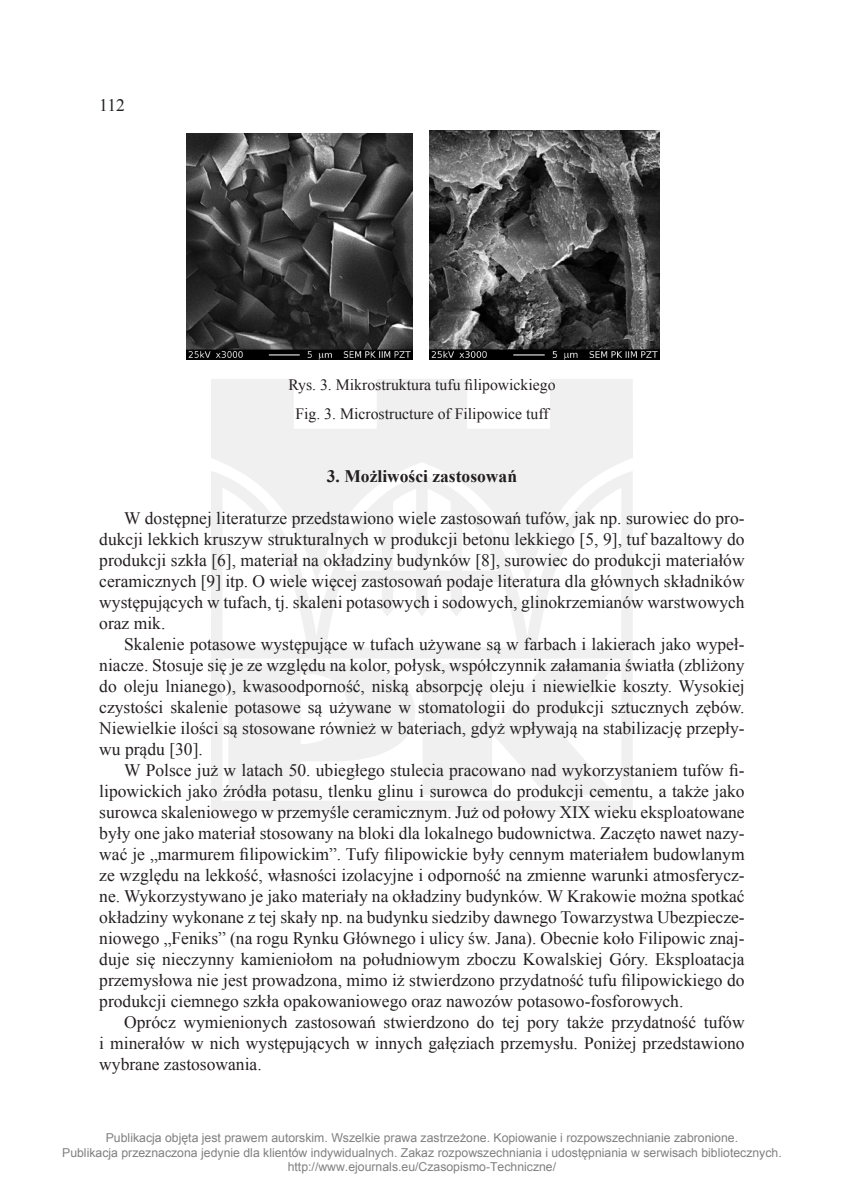
<style>
.page{position:relative;width:844px;height:1191px;background:#fff}
.page>*{position:absolute;margin:0;border:0;box-sizing:border-box;transform-origin:0 0}
.tekst_cz{font:17.5px/21px "Times New Roman";color:#231f20;text-align:justify}
.tytuł_rozdz__1{font:700 17.5px "Times New Roman";color:#231f20}
.ryc__cz{font:15.75px "Times New Roman";color:#231f20}
.t1{font:12.25px/14.7px "Arial";color:#808080;text-align:center}
</style>
<div class="page">
<svg style="left:211px;top:379px;width:421px;height:433px;fill:#eff0ef"></svg>
<img style="left:186px;top:133px;width:226px;height:226px">
<img style="left:429px;top:130px;width:229px;height:230px">
<p class="tekst_cz" style="left:99px;top:95px;width:27px">112</p>
<p class="ryc__cz" style="left:288px;top:374px;width:269px">Rys. 3. Mikrostruktura tufu filipowickiego</p>
<p class="ryc__cz" style="left:295px;top:403px;width:254px">Fig. 3. Microstructure of Filipowice tuff</p>
<p class="tytuł_rozdz__1" style="left:327px;top:464px;width:192px">3. Możliwości zastosowań</p>
<p class="tekst_cz" style="left:99px;top:507px;width:646px;text-indent:25px">W dostępnej literaturze przedstawiono wiele zastosowań tufów, jak np. surowiec do pro&shy;dukcji lekkich kruszyw strukturalnych w produkcji betonu lekkiego [5, 9], tuf bazaltowy do produkcji szkła [6], materiał na okładziny budynków [8], surowiec do produkcji materiałów ceramicznych [9] itp. O wiele więcej zastosowań podaje literatura dla głównych składników występujących w tufach, tj. skaleni potasowych i sodowych, glinokrzemianów warstwowych oraz mik.</p>
<p class="tekst_cz" style="left:99px;top:633px;width:646px;text-indent:25px">Skalenie potasowe występujące w tufach używane są w farbach i lakierach jako wypeł&shy;niacze. Stosuje się je ze względu na kolor, połysk, współczynnik załamania światła (zbliżony do oleju lnianego), kwasoodporność, niską absorpcję oleju i niewielkie koszty. Wysokiej czystości skalenie potasowe są używane w stomatologii do produkcji sztucznych zębów.<br>Niewielkie ilości są stosowane również w bateriach, gdyż wpływają na stabilizację przepły&shy;wu prądu [30].</p>
<p class="tekst_cz" style="left:99px;top:759px;width:646px;text-indent:25px">W Polsce już w latach 50. ubiegłego stulecia pracowano nad wykorzystaniem tufów fi&shy;lipowickich jako źródła potasu, tlenku glinu i surowca do produkcji cementu, a także jako surowca skaleniowego w przemyśle ceramicznym. Już od połowy XIX wieku eksploatowane były one jako materiał stosowany na bloki dla lokalnego budownictwa. Zaczęto nawet nazy&shy;wać je „marmurem filipowickim”. Tufy filipowickie były cennym materiałem budowlanym ze względu na lekkość, własności izolacyjne i odporność na zmienne warunki atmosferycz&shy;ne. Wykorzystywano je jako materiały na okładziny budynków. W Krakowie można spotkać okładziny wykonane z tej skały np. na budynku siedziby dawnego Towarzystwa Ubezpiecze&shy;niowego „Feniks” (na rogu Rynku Głównego i ulicy św. Jana). Obecnie koło Filipowic znaj&shy;duje się nieczynny kamieniołom na południowym zboczu Kowalskiej Góry. Eksploatacja przemysłowa nie jest prowadzona, mimo iż stwierdzono przydatność tufu filipowickiego do produkcji ciemnego szkła opakowaniowego oraz nawozów potasowo-fosforowych.</p>
<p class="tekst_cz" style="left:99px;top:1011px;width:646px;text-indent:25px">Oprócz wymienionych zastosowań stwierdzono do tej pory także przydatność tufów i minerałów w nich występujących w innych gałęziach przemysłu. Poniżej przedstawiono wybrane zastosowania.</p>
<p class="t1" style="left:62px;top:1130px;width:721px">Publikacja objęta jest prawem autorskim. Wszelkie prawa zastrzeżone. Kopiowanie i rozpowszechnianie zabronione.<br>Publikacja przeznaczona jedynie dla klientów indywidualnych. Zakaz rozpowszechniania i udostępniania w serwisach bibliotecznych. http://www.ejournals.eu/Czasopismo-Techniczne/</p>
</div>
